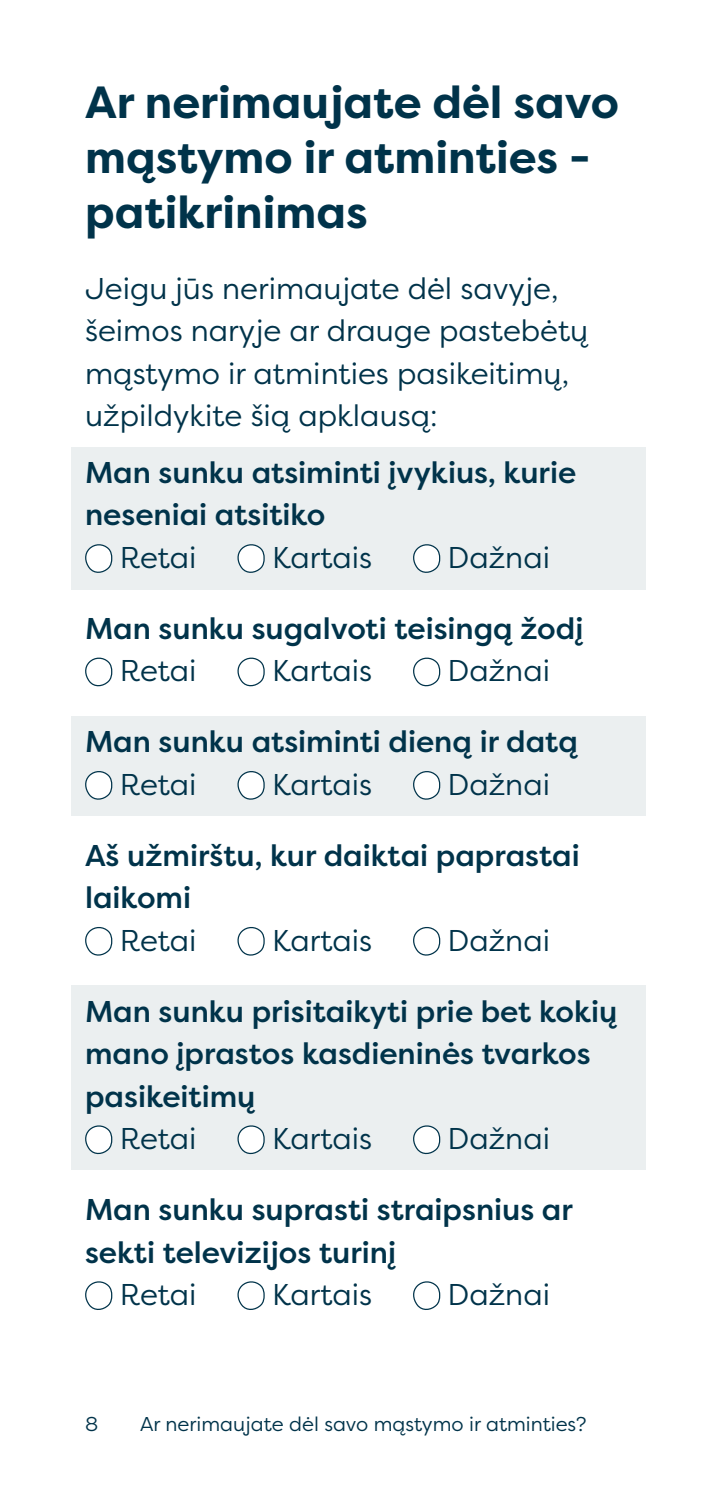
<style>
.page{position:relative;width:702px;height:1489px;background:#fff}
.page>*{position:absolute;margin:0;border:0;box-sizing:border-box;transform-origin:0 0}
.t1{font:700 45px/55px "Filson Pro";color:#00334a}
.t2{font:500 30px/42.5px "Filson Pro";color:#00334a}
.t3{font:30px/42.5px "Filson Pro";color:#00334a}
.t4{font:20px "Filson Pro";color:#00334a}
</style>
<div class="page">
<div style="left:71px;top:447px;width:574px;height:142px;background:#ebeff0"></div>
<div style="left:71px;top:716px;width:574px;height:99px;background:#ebeff0"></div>
<div style="left:71px;top:985px;width:574px;height:185px;background:#ebeff0"></div>
<svg style="left:85px;top:544px;width:28px;height:29px"></svg>
<svg style="left:237px;top:544px;width:28px;height:29px"></svg>
<svg style="left:413px;top:544px;width:28px;height:29px"></svg>
<svg style="left:85px;top:657px;width:28px;height:30px"></svg>
<svg style="left:237px;top:657px;width:28px;height:30px"></svg>
<svg style="left:413px;top:657px;width:28px;height:30px"></svg>
<svg style="left:85px;top:771px;width:28px;height:29px"></svg>
<svg style="left:237px;top:771px;width:28px;height:29px"></svg>
<svg style="left:413px;top:771px;width:28px;height:29px"></svg>
<svg style="left:85px;top:927px;width:28px;height:29px"></svg>
<svg style="left:237px;top:927px;width:28px;height:29px"></svg>
<svg style="left:413px;top:927px;width:28px;height:29px"></svg>
<svg style="left:85px;top:1125px;width:28px;height:30px"></svg>
<svg style="left:237px;top:1125px;width:28px;height:30px"></svg>
<svg style="left:413px;top:1125px;width:28px;height:30px"></svg>
<svg style="left:85px;top:1281px;width:28px;height:29px"></svg>
<svg style="left:237px;top:1281px;width:28px;height:29px"></svg>
<svg style="left:413px;top:1281px;width:28px;height:29px"></svg>
<h1 class="t1" style="left:85px;top:75px;width:535px">Ar nerimaujate dėl savo mąstymo ir atminties - patikrinimas</h1>
<p class="t3" style="left:85px;top:266px;width:504px">Jeigu jūs nerimaujate dėl savyje, šeimos naryje ar drauge pastebėtų mąstymo ir atminties pasikeitimų, užpildykite šią apklausą:</p>
<p class="t2" style="left:85px;top:450px;width:492px">Man sunku atsiminti įvykius, kurie neseniai atsitiko</p>
<p class="t3" style="left:120px;top:535px;width:78px">Retai</p>
<p class="t3" style="left:272px;top:535px;width:102px">Kartais</p>
<p class="t3" style="left:447px;top:535px;width:104px">Dažnai</p>
<p class="t2" style="left:85px;top:606px;width:500px">Man sunku sugalvoti teisingą žodį</p>
<p class="t3" style="left:120px;top:648px;width:78px">Retai</p>
<p class="t3" style="left:272px;top:648px;width:102px">Kartais</p>
<p class="t3" style="left:447px;top:648px;width:104px">Dažnai</p>
<p class="t2" style="left:85px;top:719px;width:494px">Man sunku atsiminti dieną ir datą</p>
<p class="t3" style="left:120px;top:762px;width:78px">Retai</p>
<p class="t3" style="left:272px;top:762px;width:102px">Kartais</p>
<p class="t3" style="left:447px;top:762px;width:104px">Dažnai</p>
<p class="t2" style="left:85px;top:833px;width:496px">Aš užmirštu, kur daiktai paprastai laikomi</p>
<p class="t3" style="left:120px;top:918px;width:78px">Retai</p>
<p class="t3" style="left:272px;top:918px;width:102px">Kartais</p>
<p class="t3" style="left:447px;top:918px;width:104px">Dažnai</p>
<p class="t2" style="left:85px;top:989px;width:533px">Man sunku prisitaikyti prie bet kokių mano įprastos kasdieninės tvarkos pasikeitimų</p>
<p class="t3" style="left:120px;top:1116px;width:78px">Retai</p>
<p class="t3" style="left:272px;top:1116px;width:102px">Kartais</p>
<p class="t3" style="left:447px;top:1116px;width:104px">Dažnai</p>
<p class="t2" style="left:85px;top:1187px;width:489px">Man sunku suprasti straipsnius ar sekti televizijos turinį</p>
<p class="t3" style="left:120px;top:1272px;width:78px">Retai</p>
<p class="t3" style="left:272px;top:1272px;width:102px">Kartais</p>
<p class="t3" style="left:447px;top:1272px;width:104px">Dažnai</p>
<p class="t4" style="left:85px;top:1410px;width:15px">8</p>
<p class="t4" style="left:140px;top:1410px;width:448px">Ar nerimaujate dėl savo mąstymo ir atminties?</p>
</div>
